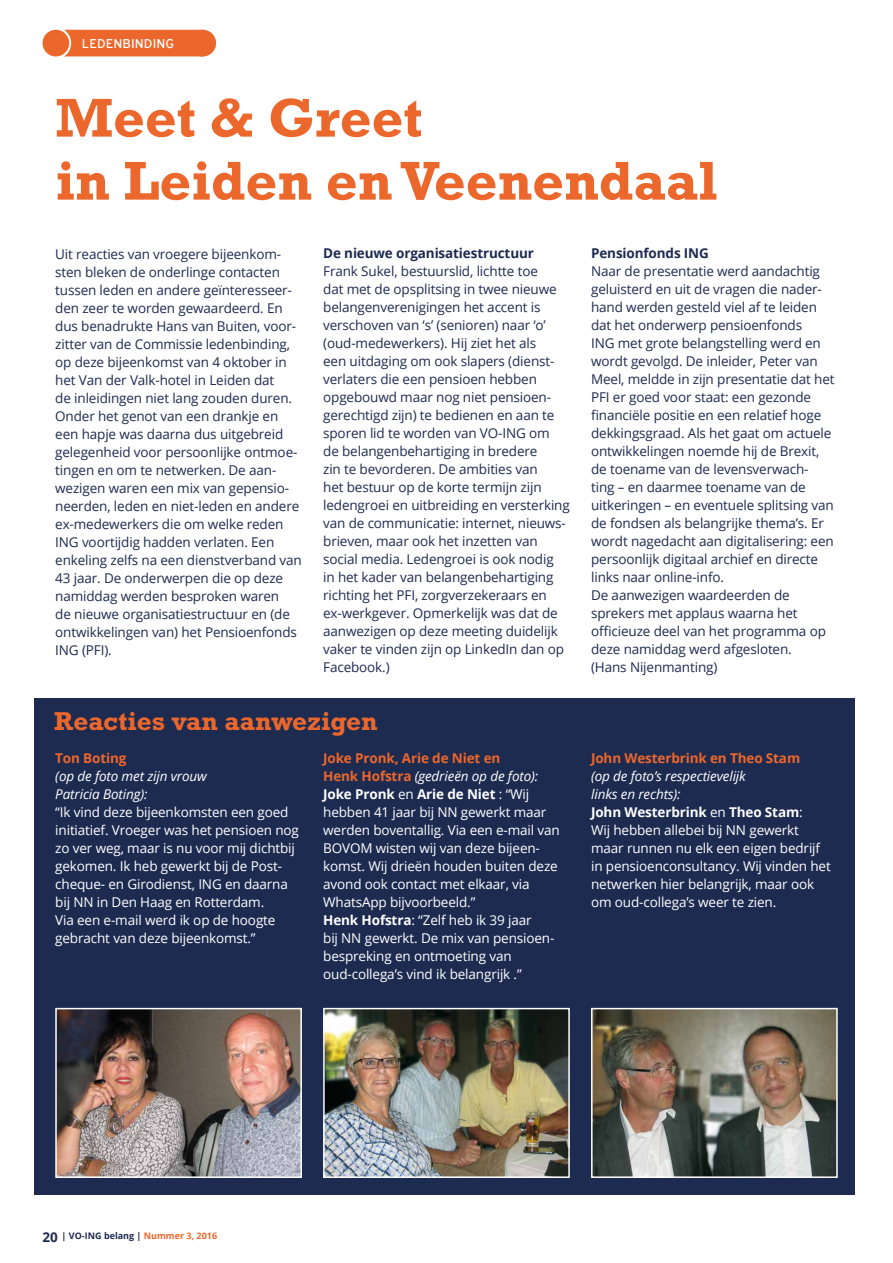
<style>
.page{position:relative;width:893px;height:1263px;background:#fff}
.page>*{position:absolute;margin:0;border:0;box-sizing:border-box;transform-origin:0 0}
.t1{font:700 55.5px/63px "Rockwell";color:#ec672c}
.t2{font:700 26.25px "Rockwell";color:#ec672c}
.t3{font:13.5px/18px "Open Sans";letter-spacing:-.01em;color:#1e2b51}
.t4{font:13.5px/18px "Open Sans";letter-spacing:-.01em;color:#fff}
.t5{font:700 13.5px "Open Sans";letter-spacing:-.01em;color:#1e2b51}
.t6{font:italic 13.5px/18px "Open Sans";letter-spacing:-.01em;color:#fff}
.t7{font:700 13.5px "Open Sans";letter-spacing:-.01em;color:#ec672c}
.t8{font:12.75px "Overpass";letter-spacing:.005em;color:#fff}
.t9{font:700 9px "Open Sans";color:#1e2b51}
.s1{font-weight:700;color:#ec672c}
.s2{font-style:italic}
.s3{font-weight:700}
.s4{font-size:13.5px}
.s5{color:#ec672c}
</style>
<div class="page">
<div style="left:34px;top:698px;width:821px;height:497px;background:#1e2b51"></div>
<img style="left:326px;top:1011px;width:241px;height:164px">
<div style="left:323px;top:1008px;width:247px;height:170px;border:2px solid #fff"></div>
<img style="left:58px;top:1011px;width:241px;height:164px">
<div style="left:55px;top:1008px;width:247px;height:170px;border:2px solid #fff"></div>
<img style="left:594px;top:1011px;width:241px;height:164px">
<div style="left:591px;top:1008px;width:247px;height:170px;border:2px solid #fff"></div>
<div style="left:189px;top:30px;width:27px;height:26px;background:#ec672c;border-radius:50%"></div>
<div style="left:64px;top:30px;width:135px;height:26px;background:#ec672c"></div>
<div style="left:43px;top:30px;width:26px;height:26px;background:#ec672c;border-radius:50%"></div>
<p class="t8" style="left:82px;top:36px;width:94px">LEDENBINDING</p>
<h1 class="t1" style="left:55px;top:86px;width:664px">Meet &amp; Greet<br>in Leiden en Veenendaal</h1>
<p class="t3" style="left:55px;top:244px;width:248px">Uit reacties van vroegere bijeenkom&shy;sten bleken de onderlinge contacten tussen leden en andere geïnteresseer&shy;den zeer te worden gewaardeerd. En dus benadrukte Hans van Buiten, voor&shy;zitter van de Commissie ledenbinding, op deze bijeenkomst van 4 oktober in het Van der Valk-hotel in Leiden dat<br>de inleidingen niet lang zouden duren.<br>Onder het genot van een drankje en een hapje was daarna dus uitgebreid gelegenheid voor persoonlijke ontmoe&shy;tingen en om te netwerken. De aan&shy;wezigen waren een mix van gepensio&shy;neerden, leden en niet-leden en andere ex-medewerkers die om welke reden ING voortijdig hadden verlaten. Een enkeling zelfs na een dienstverband van 43 jaar. De onderwerpen die op deze namiddag werden besproken waren<br>de nieuwe organisatiestructuur en (de ontwikkelingen van) het Pensioenfonds ING (PFI).</p>
<p class="t5" style="left:323px;top:244px;width:212px">De nieuwe organisatiestructuur</p>
<p class="t3" style="left:323px;top:262px;width:248px">Frank Sukel, bestuurslid, lichtte toe<br>dat met de opsplitsing in twee nieuwe belangenverenigingen het accent is verschoven van ‘s’ (senioren) naar ‘o’ (oud-medewerkers). Hij ziet het als<br>een uitdaging om ook slapers (dienst&shy;verlaters die een pensioen hebben opgebouwd maar nog niet pensioen&shy;gerechtigd zijn) te bedienen en aan te sporen lid te worden van VO-ING om<br>de belangenbehartiging in bredere<br>zin te bevorderen. De ambities van<br>het bestuur op de korte termijn zijn ledengroei en uitbreiding en versterking van de communicatie: internet, nieuws&shy;brieven, maar ook het inzetten van social media. Ledengroei is ook nodig<br>in het kader van belangenbehartiging richting het PFI, zorgverzekeraars en ex-werkgever. Opmerkelijk was dat de aanwezigen op deze meeting duidelijk vaker te vinden zijn op LinkedIn dan op Facebook.)</p>
<p class="t5" style="left:591px;top:244px;width:119px">Pensionfonds ING</p>
<p class="t3" style="left:591px;top:262px;width:245px">Naar de presentatie werd aandachtig geluisterd en uit de vragen die nader&shy;hand werden gesteld viel af te leiden dat het onderwerp pensioenfonds<br>ING met grote belangstelling werd en wordt gevolgd. De inleider, Peter van Meel, meldde in zijn presentatie dat het PFI er goed voor staat: een gezonde financiële positie en een relatief hoge dekkingsgraad. Als het gaat om actuele ontwikkelingen noemde hij de Brexit, de toename van de levensverwach&shy;ting – en daarmee toename van de uitkeringen – en eventuele splitsing van de fondsen als belangrijke thema’s. Er wordt nagedacht aan digitalisering: een persoonlijk digitaal archief en directe links naar online-info.<br>De aanwezigen waardeerden de sprekers met applaus waarna het officieuze deel van het programma op deze namiddag werd afgesloten.<br>(Hans Nijenmanting)</p>
<h2 class="t2" style="left:54px;top:705px;width:325px">Reacties van aanwezigen</h2>
<p class="t7" style="left:55px;top:748px;width:73px">Ton Boting</p>
<p class="t6" style="left:55px;top:766px;width:153px">(op de foto met zijn vrouw<br>Patricia Boting):</p>
<p class="t4" style="left:55px;top:802px;width:245px">“Ik vind deze bijeenkomsten een goed initiatief. Vroeger was het pensioen nog zo ver weg, maar is nu voor mij dichtbij gekomen. Ik heb gewerkt bij de Post&shy;cheque- en Girodienst, ING en daarna bij NN in Den Haag en Rotterdam.<br>Via een e-mail werd ik op de hoogte gebracht van deze bijeenkomst.”</p>
<p class="t4" style="left:323px;top:748px;width:238px"><span class="s1">Joke Pronk, Arie de Niet en<br>Henk Hofstra</span> <span class="s2">(gedrieën op de foto):<br></span><span class="s3">Joke Pronk</span> en <span class="s3">Arie de Niet</span> : “Wij hebben 41 jaar bij NN gewerkt maar werden boventallig. Via een e-mail van<br>BOVOM wisten wij van deze bijeen&shy;komst. Wij drieën houden buiten deze avond ook contact met elkaar, via<br>WhatsApp bijvoorbeeld.”<br><span class="s3">Henk Hofstra</span>: “Zelf heb ik 39 jaar<br>bij NN gewerkt. De mix van pensioen&shy;bespreking en ontmoeting van oud-collega’s vind ik belangrijk .”</p>
<p class="t7" style="left:591px;top:748px;width:211px">John Westerbrink en Theo Stam</p>
<p class="t4" style="left:591px;top:766px;width:241px"><span class="s2">(op de foto’s respectievelijk<br>links en rechts):<br></span><span class="s3">John Westerbrink</span> en <span class="s3">Theo Stam</span>:<br>Wij hebben allebei bij NN gewerkt maar runnen nu elk een eigen bedrijf in pensioenconsultancy. Wij vinden het netwerken hier belangrijk, maar ook om oud-collega’s weer te zien.</p>
<p class="t9" style="left:43px;top:1229px;width:176px"><span class="s4">20</span> | VO-ING belang | <span class="s5">Nummer 3, 2016</span></p>
</div>
